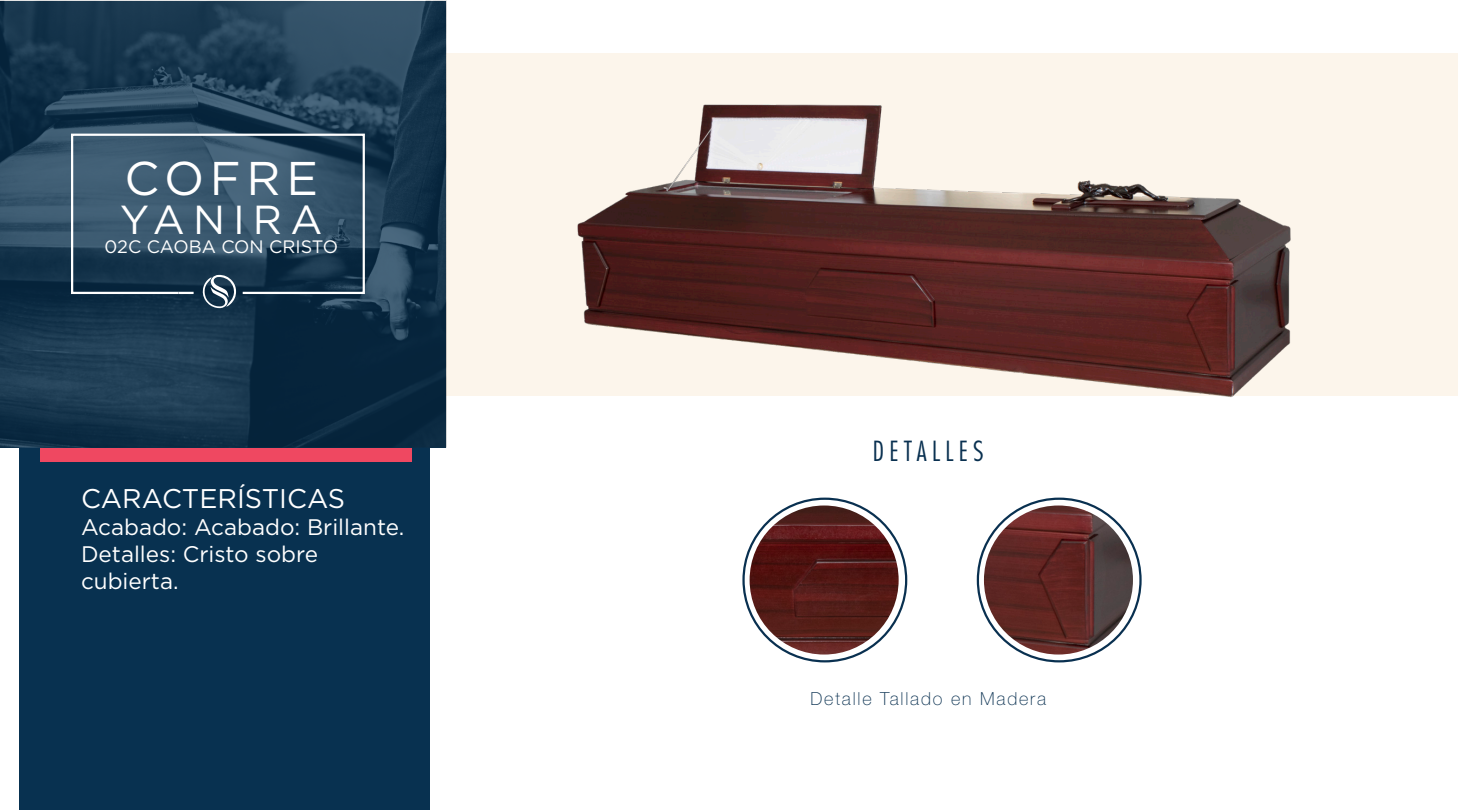
<style>
.page{position:relative;width:1458px;height:810px;background:#fff}
.page>*{position:absolute;margin:0;border:0;box-sizing:border-box;transform-origin:0 0}
.t1{font:47.25px "Gotham";letter-spacing:.12em;color:#fff}
.t2{font:40.5px "Gotham";letter-spacing:.2em;color:#fff}
.t3{font:27px "Gotham";color:#fff}
.t4{font:300 condensed 27px "Futura";letter-spacing:.2em;color:#093050}
.t5{font:22.5px/27px "Gotham";color:#fff}
.t6{font:100 18px "Helvetica Neue";letter-spacing:.1em;color:#093050}
.t7{font:18px "Gotham";color:#fff}
</style>
<div class="page">
<div style="left:19px;top:328px;width:411px;height:482px;background:#083150"></div>
<div style="left:40px;top:403px;width:371px;height:59px;background:#ef4861"></div>
<div style="left:401px;top:53px;width:1057px;height:343px;background:#fcf5eb"></div>
<img style="left:0;top:0;width:446px;height:448px">
<svg style="left:70px;top:132px;width:296px;height:163px;background:#37556a"></svg>
<svg style="left:202px;top:275px;width:34px;height:34px"></svg>
<img style="left:577px;top:104px;width:714px;height:294px">
<img style="left:750px;top:506px;width:149px;height:149px;border-radius:75px">
<img style="left:984px;top:506px;width:149px;height:149px;border-radius:75px">
<p class="t1" style="left:125px;top:148px;width:195px">COFRE</p>
<p class="t2" style="left:120px;top:193px;width:204px">YANIRA</p>
<p class="t7" style="left:105px;top:235px;width:235px">02C CAOBA CON CRISTO</p>
<p class="t3" style="left:81px;top:481px;width:266px">CARACTERÍSTICAS</p>
<p class="t5" style="left:81px;top:513px;width:325px">Acabado: Acabado: Brillante.</p>
<p class="t5" style="left:81px;top:540px;width:239px">Detalles: Cristo sobre cubierta.</p>
<p class="t4" style="left:873px;top:435px;width:112px">DETALLES</p>
<p class="t6" style="left:811px;top:688px;width:237px">Detalle Tallado en Madera</p>
</div>
